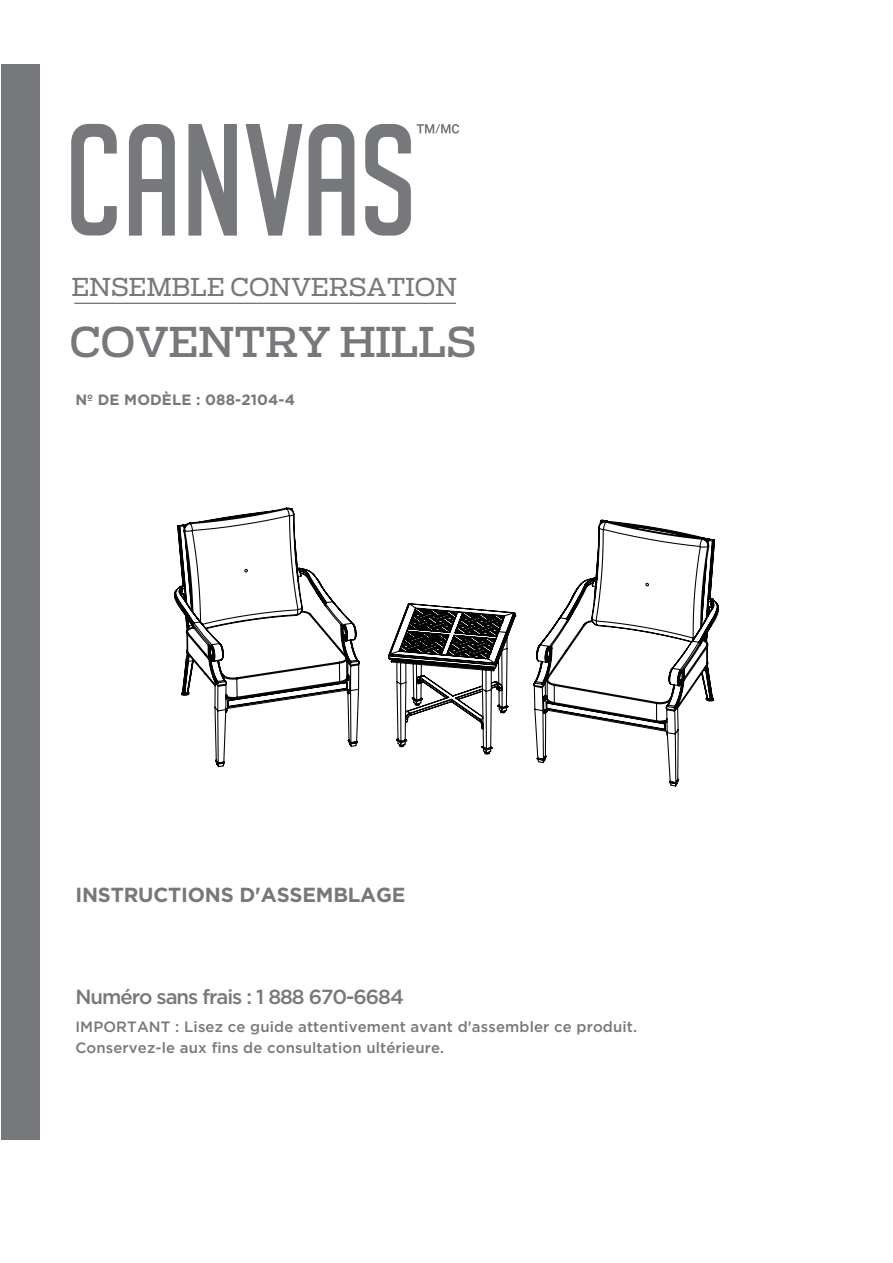
<style>
.page{position:relative;width:893px;height:1263px;background:#fff}
.page>*{position:absolute;margin:0;border:0;box-sizing:border-box;transform-origin:0 0}
.t1{font:500 40.65px "Receiver";letter-spacing:-.005em;color:#76787b}
.t2{font:24.45px "Receiver";color:#76787b}
.t3{font:500 20.4px "Gotham";letter-spacing:-.05em;color:#76787b}
.t4{font:700 20.4px "Gotham";letter-spacing:-.01em;color:#76787b}
.t5{font:500 15px/21px "Gotham";letter-spacing:.01em;color:#76787b}
.t6{font:700 15px "Gotham";letter-spacing:.005em;color:#76787b}
</style>
<div class="page">
<div style="left:1px;top:64px;width:38px;height:1076px;background:#76787b"></div>
<svg style="left:71px;top:124px;width:46px;height:111px"></svg>
<svg style="left:129px;top:124px;width:46px;height:112px"></svg>
<svg style="left:309px;top:124px;width:45px;height:112px"></svg>
<svg style="left:188px;top:124px;width:49px;height:112px"></svg>
<svg style="left:246px;top:124px;width:56px;height:112px"></svg>
<svg style="left:365px;top:124px;width:46px;height:112px"></svg>
<svg style="left:417px;top:124px;width:42px;height:10px"></svg>
<hr style="left:74px;top:303px;width:382px;height:1px;background:#76787b">
<svg style="left:174px;top:507px;width:546px;height:280px"></svg>
<h2 class="t2" style="left:72px;top:273px;width:387px">ENSEMBLE CONVERSATION</h2>
<h1 class="t1" style="left:70px;top:319px;width:408px">COVENTRY HILLS</h1>
<p class="t6" style="left:75px;top:391px;width:221px">Nº DE MODÈLE : 088-2104-4</p>
<h3 class="t4" style="left:75px;top:883px;width:332px">INSTRUCTIONS D'ASSEMBLAGE</h3>
<h3 class="t3" style="left:75px;top:985px;width:330px">Numéro sans frais : 1 888 670-6684</h3>
<p class="t5" style="left:75px;top:1016px;width:563px">IMPORTANT : Lisez ce guide attentivement avant d'assembler ce produit.<br>Conservez-le aux fins de consultation ultérieure.</p>
</div>
